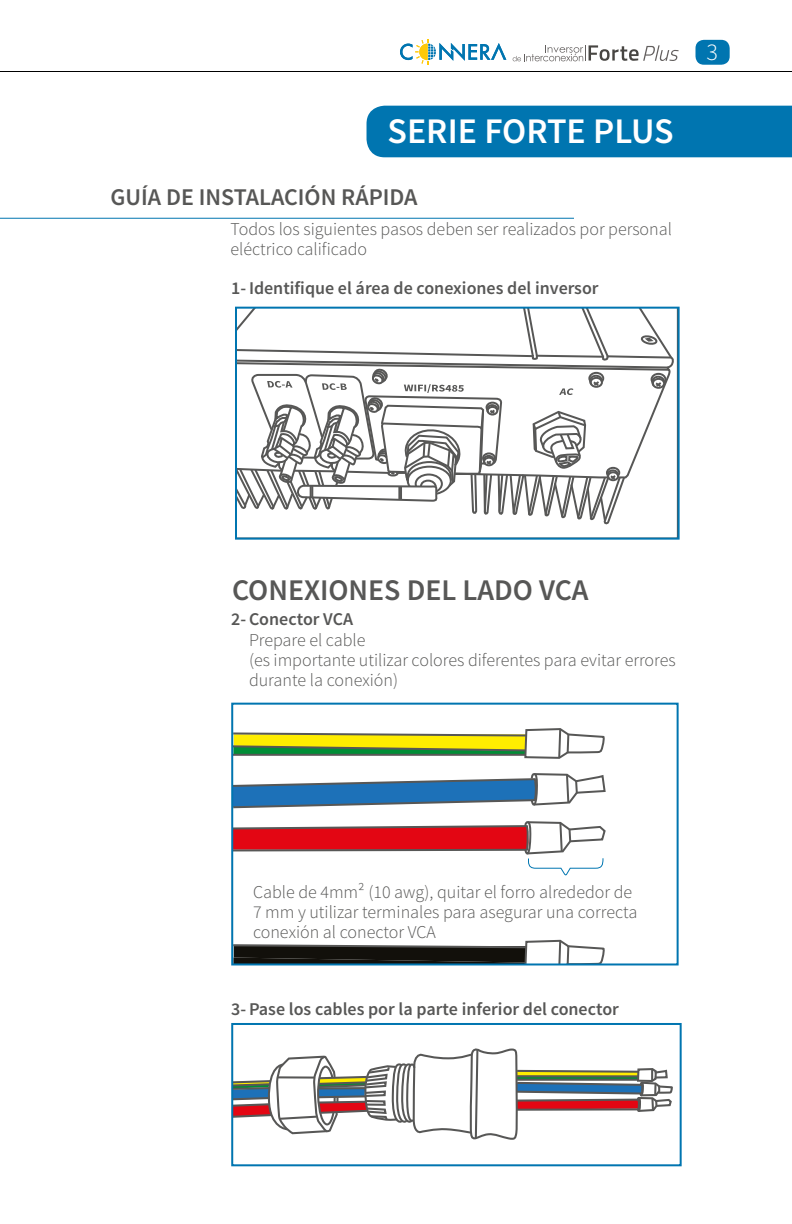
<style>
.page{position:relative;width:792px;height:1224px;background:#fff}
.page>*{position:absolute;margin:0;border:0;box-sizing:border-box;transform-origin:0 0}
.t1{font:600 36px "Source Sans Pro";color:#fff}
.t2{font:600 30px "Source Sans Pro";color:#575756}
.t3{font:600 24px "Source Sans Pro";color:#575756}
.t4{font:300 24px "Source Sans Pro";color:#fff}
.t5{font:300 18px/20px "Source Sans Pro";color:#575756}
.t6{font:600 18px "Source Sans Pro";color:#575756}
</style>
<div class="page">
<svg style="left:0;top:39px;width:792px;height:33px"></svg>
<div style="left:696px;top:40px;width:34px;height:25px;background:#0075b0;border-radius:8px"></div>
<svg style="left:513px;top:45px;width:166px;height:16px"></svg>
<svg style="left:400px;top:39px;width:106px;height:26px"></svg>
<div style="left:367px;top:106px;width:425px;height:51px;background:#0075b0"></div>
<svg style="left:238px;top:310px;width:436px;height:214px"></svg>
<div style="left:235px;top:307px;width:445px;height:233px;border:2px solid #0075b0"></div>
<svg style="left:234px;top:728px;width:371px;height:31px"></svg>
<svg style="left:234px;top:773px;width:372px;height:36px"></svg>
<svg style="left:234px;top:939px;width:371px;height:23px"></svg>
<div style="left:231px;top:703px;width:448px;height:262px;border:2px solid #0075b0"></div>
<svg style="left:234px;top:1048px;width:439px;height:92px"></svg>
<div style="left:231px;top:1023px;width:451px;height:143px;border:2px solid #0075b0"></div>
<hr style="left:0;top:218px;width:574px;height:1px;background:#0075b0">
<svg style="left:232px;top:820px;width:374px;height:56px"></svg>
<h1 class="t1" style="left:388px;top:109px;width:288px">SERIE FORTE PLUS</h1>
<h3 class="t3" style="left:111px;top:182px;width:308px">GUÍA DE INSTALACIÓN RÁPIDA</h3>
<p class="t5" style="left:231px;top:219px;width:443px">Todos los siguientes pasos deben ser realizados por personal eléctrico calificado</p>
<p class="t6" style="left:231px;top:277px;width:369px">1-Identifique el área de conexiones del inversor</p>
<h3 class="t4" style="left:707px;top:37px;width:13px">3</h3>
<h2 class="t2" style="left:232px;top:571px;width:358px">CONEXIONES DEL LADO VCA</h2>
<p class="t6" style="left:231px;top:607px;width:123px">2- Conector VCA</p>
<p class="t5" style="left:249px;top:630px;width:428px">Prepare el cable<br>(es importante utilizar colores diferentes para evitar errores durante la conexión)</p>
<p class="t5" style="left:253px;top:882px;width:386px">Cable de 4mm² (10 awg), quitar el forro alrededor de<br>7 mm y utilizar terminales para asegurar una correcta conexión al conector VCA</p>
<p class="t6" style="left:231px;top:997px;width:389px">3- Pase los cables por la parte inferior del conector</p>
</div>
